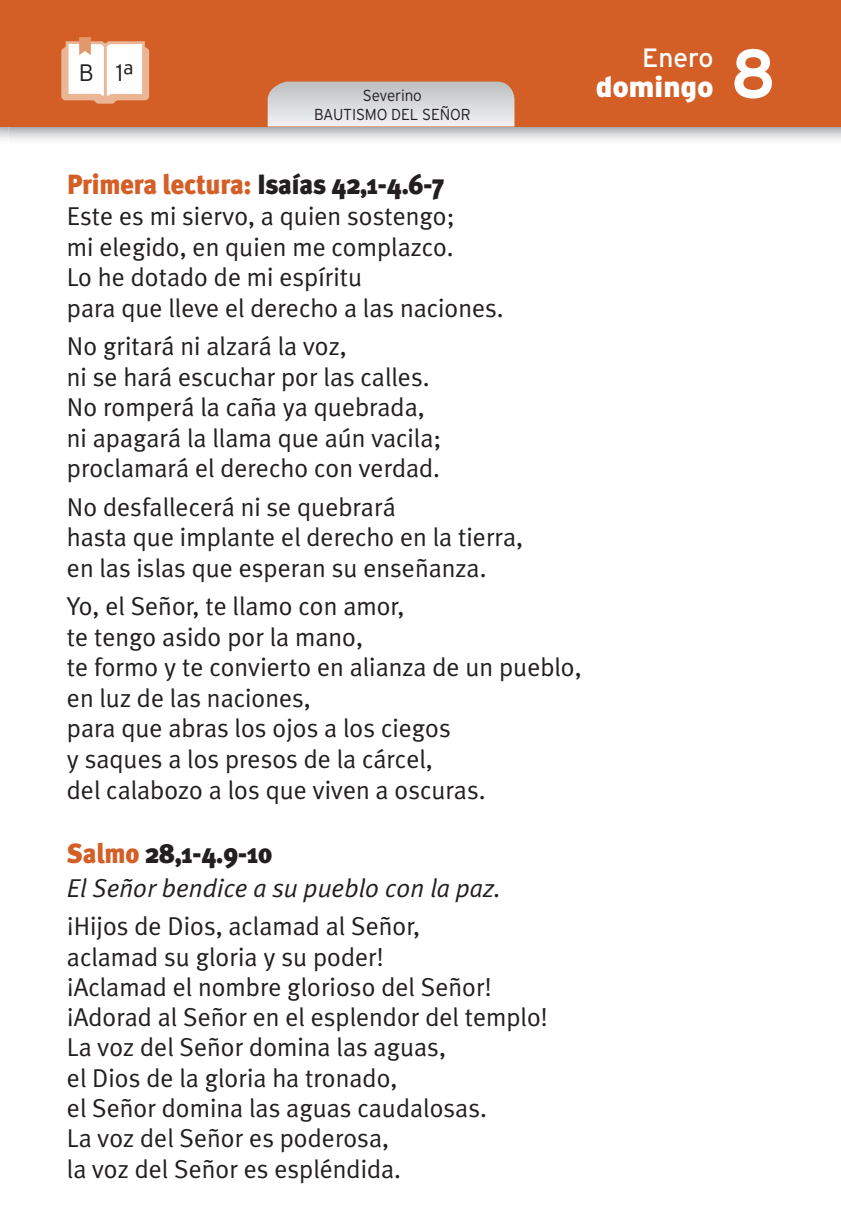
<style>
.page{position:relative;width:841px;height:1224px;background:#fff}
.page>*{position:absolute;margin:0;border:0;box-sizing:border-box;transform-origin:0 0}
.t1{font:700 68.7px "Interstate";color:#fff;scale:.93 1}
.t2{font:900 29.1px "Interstate";color:#fff}
.t3{font:900 27.9px "Meta Plus";letter-spacing:-.01em;color:#231f20;scale:.95 1}
.t4{font:26.4px "Interstate";color:#fff}
.t5{font:25.8px/30.6px "Meta Plus Normal";color:#231f20}
.t6{font:italic 25.8px "Meta Plus Normal";color:#231f20}
.t7{font:300 23.7px "Interstate";color:#231f20}
.t8{font:300 15.9px/18.6px "Interstate";letter-spacing:-.01em;color:#231f20;text-align:center;scale:.96 1}
.s1{color:#d35f27}
</style>
<div class="page">
<img style="left:9px;top:126px;width:831px;height:14px">
<img style="left:0;top:126px;width:9px;height:14px">
<div style="left:0;top:0;width:840px;height:126px;background:#d35f27"></div>
<svg style="left:267px;top:82px;width:247px;height:44px;background:#d7d6d7"></svg>
<img style="left:149px;top:51px;width:1px;height:46px">
<svg style="left:61px;top:37px;width:88px;height:67px;background:#f3d5c4"></svg>
<p class="t7" style="left:79px;top:63px;width:57px">B 1ª</p>
<p class="t8" style="left:314px;top:88px;width:165px">Severino<br>BAUTISMO DEL SEÑOR</p>
<p class="t4" style="left:642px;top:43px;width:73px">Enero</p>
<p class="t2" style="left:595px;top:76px;width:119px">domingo</p>
<p class="t3" style="left:67px;top:173px;width:398px"><span class="s1">Primera lectura:</span> Isaías 42,1-4.6-7</p>
<p class="t5" style="left:67px;top:203px;width:438px">Este es mi siervo, a quien sostengo;<br>mi elegido, en quien me complazco.<br>Lo he dotado de mi espíritu<br>para que lleve el derecho a las naciones.</p>
<p class="t5" style="left:67px;top:333px;width:376px">No gritará ni alzará la voz,<br>ni se hará escuchar por las calles.<br>No romperá la caña ya quebrada, ni apagará la llama que aún vacila; proclamará el derecho con verdad.</p>
<p class="t5" style="left:67px;top:493px;width:457px">No desfallecerá ni se quebrará<br>hasta que implante el derecho en la tierra, en las islas que esperan su enseñanza.</p>
<p class="t5" style="left:67px;top:592px;width:516px">Yo, el Señor, te llamo con amor,<br>te tengo asido por la mano,<br>te formo y te convierto en alianza de un pueblo, en luz de las naciones,<br>para que abras los ojos a los ciegos<br>y saques a los presos de la cárcel,<br>del calabozo a los que viven a oscuras.</p>
<p class="t3" style="left:67px;top:841px;width:218px"><span class="s1">Salmo</span> 28,1-4.9-10</p>
<p class="t6" style="left:67px;top:878px;width:435px">El Señor bendice a su pueblo con la paz.</p>
<p class="t5" style="left:67px;top:913px;width:482px">¡Hijos de Dios, aclamad al Señor,<br>aclamad su gloria y su poder!<br>¡Aclamad el nombre glorioso del Señor! ¡Adorad al Señor en el esplendor del templo!<br>La voz del Señor domina las aguas,<br>el Dios de la gloria ha tronado,<br>el Señor domina las aguas caudalosas.<br>La voz del Señor es poderosa,<br>la voz del Señor es espléndida.</p>
<h1 class="t1" style="left:730px;top:35px;width:50px">8</h1>
</div>
